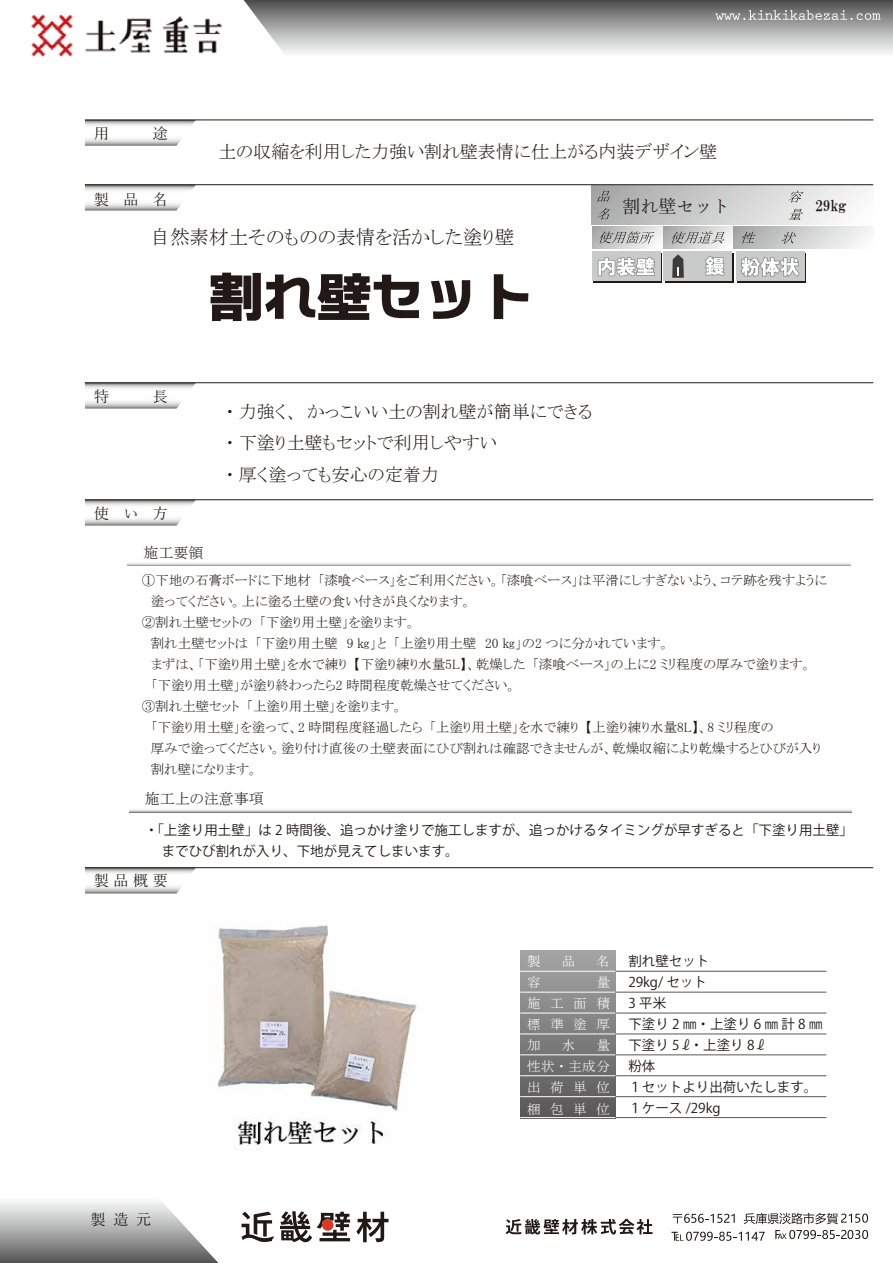
<style>
.page{position:relative;width:893px;height:1263px;background:#fff}
.page>*{position:absolute;margin:0;border:0;box-sizing:border-box;transform-origin:0 0}
.t1{font:54px "C4 Bismuth H";color:#221815}
.t2{font:19.5px "MS P Mincho";color:#221815}
.t3{font:18px/31.5px "MS P Mincho";color:#221815}
.t4{font:18px "Yu Mincho";color:#221815}
.t5{font:15px "Yu Mincho";letter-spacing:.515em;color:#221815}
.t6{font:15px "MS P Mincho";color:#221815}
.t7{font:15px "HGS Mincho E";color:#221815}
.t8{font:13.5px/21px "MS P Mincho";color:#221815}
.t9{font:13.5px/21px "Koz Go Pr 6 N";color:#221815}
.t10{font:13.5px/21px "MS P Mincho";letter-spacing:.71em;color:#fff;text-align:justify}
</style>
<div class="page">
<img style="left:217px;top:925px;width:200px;height:221px">
<svg style="left:129px;top:809px;width:722px;height:3px"></svg>
<svg style="left:128px;top:563px;width:722px;height:3px;background:#cacacb"></svg>
<svg style="left:520px;top:950px;width:96px;height:169px;background:#808080"></svg>
<div style="left:591px;top:186px;width:282px;height:38px;background:linear-gradient(to right,#a8a8a9,#fcfcfc)"></div>
<svg style="left:85px;top:868px;width:111px;height:25px"></svg>
<svg style="left:85px;top:383px;width:111px;height:25px"></svg>
<svg style="left:85px;top:500px;width:111px;height:25px"></svg>
<svg style="left:85px;top:185px;width:111px;height:25px"></svg>
<svg style="left:85px;top:121px;width:110px;height:25px"></svg>
<svg style="left:0;top:1201px;width:218px;height:62px"></svg>
<svg style="left:241px;top:1212px;width:33px;height:30px"></svg>
<svg style="left:356px;top:1212px;width:33px;height:30px"></svg>
<svg style="left:280px;top:1211px;width:70px;height:31px"></svg>
<svg style="left:673px;top:1214px;width:62px;height:9px"></svg>
<svg style="left:744px;top:1213px;width:124px;height:11px"></svg>
<svg style="left:671px;top:1231px;width:94px;height:10px"></svg>
<svg style="left:775px;top:1230px;width:93px;height:9px"></svg>
<svg style="left:506px;top:1219px;width:146px;height:15px"></svg>
<svg style="left:244px;top:0;width:649px;height:54px;background:#a7a7a8"></svg>
<svg style="left:597px;top:191px;width:13px;height:11px"></svg>
<svg style="left:597px;top:208px;width:13px;height:12px"></svg>
<div style="left:733px;top:227px;width:141px;height:21px;background:linear-gradient(to right,#a7a8a9,#fcfcfc)"></div>
<div style="left:662px;top:227px;width:71px;height:21px;background:linear-gradient(to right,#acadae,#f6f6f6)"></div>
<div style="left:592px;top:227px;width:70px;height:21px;background:linear-gradient(to right,#adadae,#f5f5f5)"></div>
<svg style="left:599px;top:231px;width:56px;height:13px"></svg>
<svg style="left:671px;top:231px;width:53px;height:13px"></svg>
<svg style="left:742px;top:232px;width:13px;height:12px"></svg>
<svg style="left:782px;top:232px;width:14px;height:12px"></svg>
<svg style="left:788px;top:191px;width:15px;height:12px"></svg>
<svg style="left:788px;top:209px;width:15px;height:11px"></svg>
<hr style="left:615px;top:992px;width:211px;height:1px;background:#595757">
<hr style="left:615px;top:1013px;width:211px;height:1px;background:#595757">
<hr style="left:615px;top:1034px;width:211px;height:1px;background:#595757">
<hr style="left:615px;top:1054px;width:211px;height:1px;background:#595757">
<hr style="left:615px;top:1075px;width:211px;height:1px;background:#595757">
<hr style="left:615px;top:1096px;width:211px;height:1px;background:#595757">
<hr style="left:615px;top:1117px;width:211px;height:1px;background:#595757">
<hr style="left:615px;top:971px;width:211px;height:1px;background:#595757">
<hr style="left:520px;top:992px;width:95px;height:1px;background:#fff">
<hr style="left:520px;top:1013px;width:95px;height:1px;background:#fff">
<hr style="left:520px;top:1034px;width:95px;height:1px;background:#fff">
<hr style="left:520px;top:1054px;width:95px;height:1px;background:#fff">
<hr style="left:520px;top:1075px;width:95px;height:1px;background:#fff">
<hr style="left:520px;top:1096px;width:95px;height:1px;background:#fff">
<hr style="left:520px;top:1117px;width:95px;height:1px;background:#fff">
<hr style="left:520px;top:971px;width:95px;height:1px;background:#fff">
<hr style="left:85px;top:867px;width:788px;height:1px;background:#221815">
<hr style="left:85px;top:499px;width:788px;height:1px;background:#221815">
<hr style="left:85px;top:382px;width:788px;height:1px;background:#221815">
<hr style="left:85px;top:184px;width:788px;height:1px;background:#221815">
<hr style="left:85px;top:120px;width:788px;height:1px;background:#221815">
<img style="left:31px;top:14px;width:191px;height:43px">
<div style="left:594px;top:253px;width:68px;height:29px;background:#221815"></div>
<div style="left:592px;top:252px;width:69px;height:29px;background:#c9caca"></div>
<svg style="left:597px;top:257px;width:58px;height:20px"></svg>
<div style="left:665px;top:253px;width:68px;height:29px;background:#221815"></div>
<div style="left:663px;top:252px;width:69px;height:29px;background:#c9caca"></div>
<svg style="left:705px;top:256px;width:20px;height:20px"></svg>
<svg style="left:672px;top:254px;width:12px;height:24px"></svg>
<div style="left:737px;top:253px;width:69px;height:29px;background:#c9caca"></div>
<div style="left:736px;top:252px;width:68px;height:29px;background:#c9caca"></div>
<svg style="left:740px;top:257px;width:60px;height:20px"></svg>
<p class="t5" style="left:94px;top:120px;width:17px">用</p>
<p class="t5" style="left:153px;top:120px;width:16px">途</p>
<p class="t5" style="left:94px;top:185px;width:75px">製品名</p>
<h3 class="t3" style="left:218px;top:136px;width:500px">土の収縮を利用した力強い割れ壁表情に仕上がる内装デザイン壁</h3>
<h3 class="t4" style="left:622px;top:189px;width:109px">割れ壁セット</h3>
<h2 class="t2" style="left:151px;top:228px;width:365px">自然素材土そのものの表情を活かした塗り壁</h2>
<p class="t5" style="left:94px;top:383px;width:17px">特</p>
<p class="t5" style="left:153px;top:383px;width:16px">長</p>
<p class="t5" style="left:94px;top:500px;width:75px">使い方</p>
<h1 class="t1" style="left:209px;top:270px;width:325px">割れ壁セット</h1>
<h3 class="t3" style="left:225px;top:395px;width:368px">・力強く、かっこいい土の割れ壁が簡単にできる・下塗り土壁もセットで利用しやすい<br>・厚く塗っても安心の定着力</h3>
<p class="t6" style="left:143px;top:545px;width:61px">施工要領</p>
<p class="t7" style="left:815px;top:198px;width:33px">29kg</p>
<p class="t8" style="left:142px;top:569px;width:687px">①下地の石膏ボードに下地材「漆喰ベース」をご利用ください。「漆喰ベース」は平滑にしすぎないよう、コテ跡を残すように　塗ってください。上に塗る土壁の食い付きが良くなります。<br>②割れ土壁セットの「下塗り用土壁」を塗ります。<br>　割れ土壁セットは「下塗り用土壁　9 ㎏」と「上塗り用土壁　20 ㎏」の2 つに分かれています。<br>　まずは、「下塗り用土壁」を水で練り【下塗り練り水量5L】、乾燥した「漆喰ベース」の上に2 ミリ程度の厚みで塗ります。<br>　「下塗り用土壁」が塗り終わったら2 時間程度乾燥させてください。<br>③割れ土壁セット「上塗り用土壁」を塗ります。<br>　「下塗り用土壁」を塗って、2 時間程度経過したら「上塗り用土壁」を水で練り【上塗り練り水量8L】、8 ミリ程度の<br>　厚みで塗ってください。塗り付け直後の土壁表面にひび割れは確認できませんが、乾燥収縮により乾燥するとひびが入り　割れ壁になります。</p>
<p class="t6" style="left:145px;top:791px;width:121px">施工上の注意事項</p>
<p class="t9" style="left:145px;top:819px;width:710px">・「上塗り用土壁」は 2 時間後、追っかけ塗りで施工しますが、追っかけるタイミングが早すぎると「下塗り用土壁」　までひび割れが入り、下地が見えてしまいます。</p>
<p class="t5" style="left:94px;top:866px;width:75px">製品概要</p>
<p class="t5" style="left:91px;top:1205px;width:62px">製造元</p>
<p class="t10" style="left:527px;top:951px;width:15px">製</p>
<p class="t10" style="left:562px;top:951px;width:15px">品</p>
<p class="t10" style="left:596px;top:951px;width:15px">名</p>
<p class="t10" style="left:527px;top:972px;width:15px">容</p>
<p class="t10" style="left:527px;top:972px;width:84px;text-indent:69px">量施工面積標準塗厚加</p>
<p class="t10" style="left:562px;top:1035px;width:15px">水</p>
<p class="t10" style="left:527px;top:1035px;width:84px;text-indent:69px">量性状・主成分出荷単位梱包単位</p>
<p class="t9" style="left:628px;top:951px;width:196px">割れ壁セット<br>29kg/ セット<br>3 平米<br>下塗り 2 ㎜・上塗り 6 ㎜ 計 8 ㎜下塗り 5ℓ・上塗り 8ℓ<br>粉体<br>１セットより出荷いたします。<br>１ケース /29kg</p>
</div>
